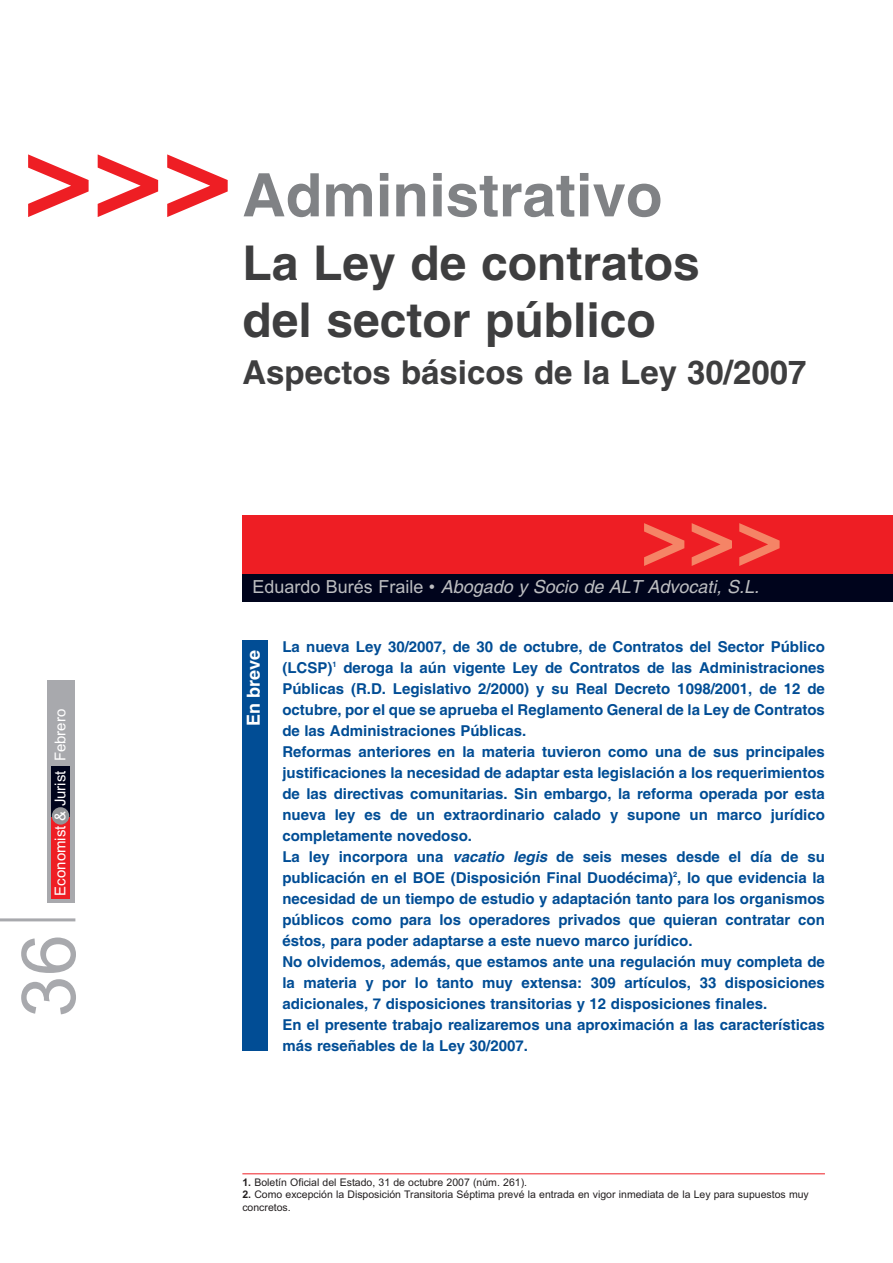
<style>
.page{position:relative;width:893px;height:1263px;background:#fff}
.page>*{position:absolute;margin:0;border:0;box-sizing:border-box;transform-origin:0 0}
.t1{font:75px "Arial";color:#a8a9ad}
.t2{font:700 60px "Helvetica";color:#808285}
.t3{font:700 48px/57.6px "Helvetica";color:#3e3e3f}
.t4{font:700 33px "Helvetica";color:#3e3e3f}
.t5{font:italic 18px "Helvetica";color:#bcbdc0}
.t6{font:700 18px "Helvetica";color:#fff}
.t7{font:700 15px/21px "Helvetica";color:#014d95}
.t8{font:15px "Arial";color:#fff}
.t9{font:10.5px/12.8px "Arial";color:#231f20}
.s1{font-size:119.1px;color:#ee1e24}
.s2{font-family:"Arial";font-style:normal}
.s3{font-style:italic}
.s4{font-weight:700}
</style>
<div class="page">
<hr style="left:0;top:918px;width:75px;height:3px;background:#a8a9ad">
<div style="left:47px;top:680px;width:27px;height:223px;background:#a8a9ad"></div>
<div style="left:52px;top:816px;width:18px;height:83px;background:#ee1e24"></div>
<div style="left:52px;top:766px;width:18px;height:50px;background:#00041c"></div>
<div style="left:52px;top:807px;width:17px;height:18px;background:#939598;border-radius:50%"></div>
<div style="left:242px;top:573px;width:651px;height:29px;background:#00041c"></div>
<div style="left:242px;top:515px;width:651px;height:59px;background:#ee1e24"></div>
<div style="left:242px;top:640px;width:26px;height:410px;background:#014d95"></div>
<svg style="left:644px;top:523px;width:136px;height:43px"></svg>
<hr style="left:242px;top:1173px;width:583px;height:1px;background:#ee1e24">
<h2 class="t2" style="left:24px;top:161px;width:640px"><span class="s1">&gt;&gt;&gt;</span> Administrativo</h2>
<h3 class="t3" style="left:242px;top:234px;width:459px">La Ley de contratos del sector público</h3>
<h3 class="t4" style="left:242px;top:353px;width:566px">Aspectos básicos de la Ley 30/2007</h3>
<p class="t8" style="left:51px;top:895px;width:188px;rotate:-90deg">Economist &amp; Jurist Febrero</p>
<h1 class="t1" style="left:5px;top:1017px;width:85px;rotate:-90deg">36</h1>
<p class="t5" style="left:252px;top:577px;width:508px"><span class="s2">Eduardo Burés Fraile •</span> Abogado y Socio de ALT Advocati, S.L.</p>
<p class="t6" style="left:243px;top:726px;width:78px;rotate:-90deg">En breve</p>
<p class="t7" style="left:282px;top:636px;width:544px">La nueva Ley 30/2007, de 30 de octubre, de Contratos del Sector Público (LCSP)<sup>1</sup> deroga la aún vigente Ley de Contratos de las Administraciones Públicas (R.D. Legislativo 2/2000) y su Real Decreto 1098/2001, de 12 de octubre, por el que se aprueba el Reglamento General de la Ley de Contratos de las Administraciones Públicas.<br>Reformas anteriores en la materia tuvieron como una de sus principales justificaciones la necesidad de adaptar esta legislación a los requerimientos de las directivas comunitarias. Sin embargo, la reforma operada por esta nueva ley es de un extraordinario calado y supone un marco jurídico completamente novedoso.<br>La ley incorpora una <span class="s3">vacatio legis</span> de seis meses desde el día de su publicación en el BOE (Disposición Final Duodécima)<sup>2</sup>, lo que evidencia la necesidad de un tiempo de estudio y adaptación tanto para los organismos públicos como para los operadores privados que quieran contratar con éstos, para poder adaptarse a este nuevo marco jurídico.<br>No olvidemos, además, que estamos ante una regulación muy completa de la materia y por lo tanto muy extensa: 309 artículos, 33 disposiciones adicionales, 7 disposiciones transitorias y 12 disposiciones finales.<br>En el presente trabajo realizaremos una aproximación a las características más reseñables de la Ley 30/2007.</p>
<p class="t9" style="left:242px;top:1176px;width:286px"><span class="s4">1.</span> Boletín Oficial del Estado, 31 de octubre 2007 (núm. 261).</p>
<p class="t9" style="left:242px;top:1188px;width:568px"><span class="s4">2.</span> Como excepción la Disposición Transitoria Séptima prevé la entrada en vigor inmediata de la Ley para supuestos muy concretos.</p>
</div>
